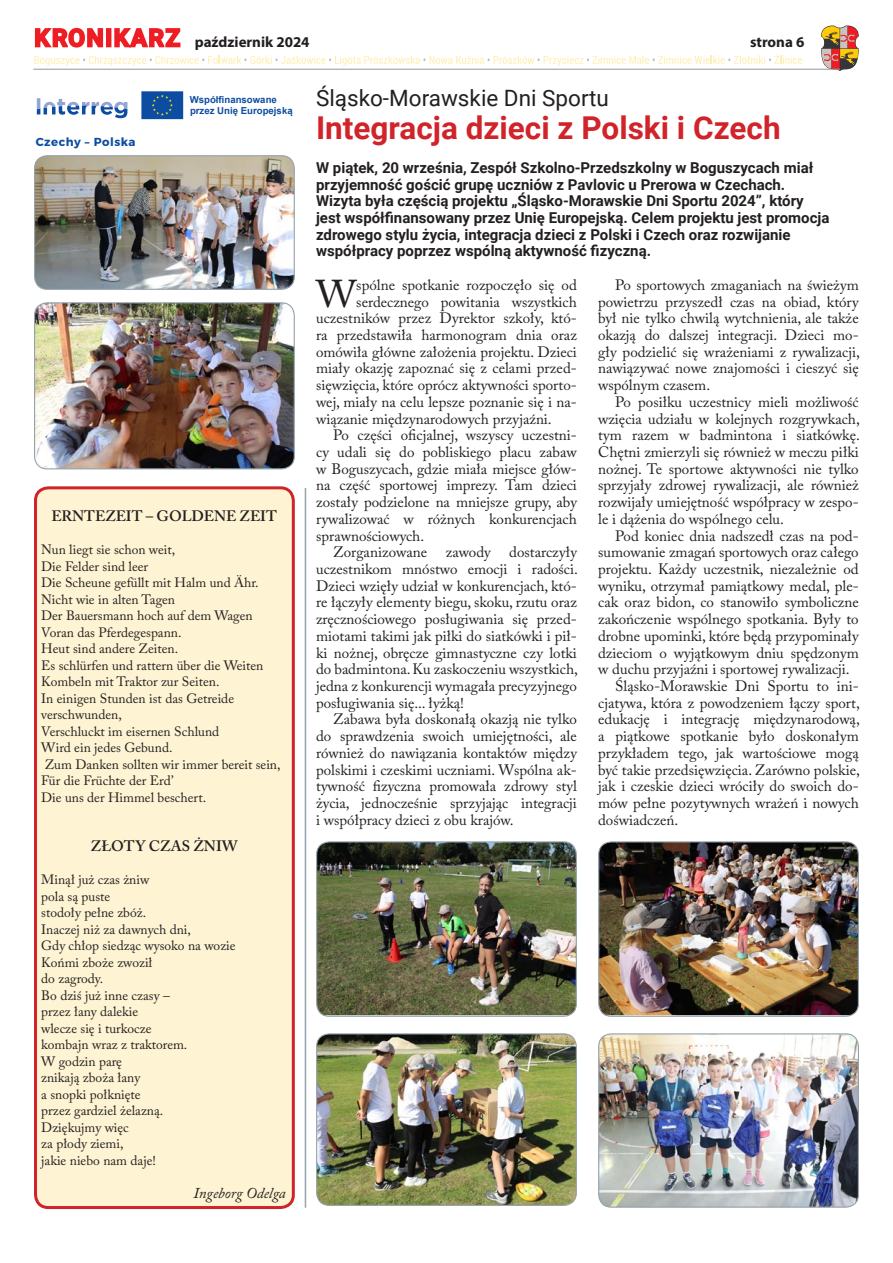
<style>
.page{position:relative;width:893px;height:1263px;background:#fff}
.page>*{position:absolute;margin:0;border:0;box-sizing:border-box;transform-origin:0 0}
.Inicjał{font:38.55px "Adobe Caslon Pro";color:#231f20}
.Tytuł_główny{font:700 31.5px "Roboto";color:#d1232a}
.nadtytuł{font:22.5px "Roboto";color:#231f20}
.Tekst_podstawowy{font:15px/16.6px "Adobe Caslon Pro";color:#231f20;text-align:justify}
.Podtytuł{font:700 15px/16.6px "Roboto";color:#231f20}
.Inicjał-2{font:15px "Adobe Caslon Pro";color:#231f20}
.Śródtytuł{font:600 15px "Adobe Caslon Pro";color:#231f20}
.t1{font:700 15px "Myriad Pro";color:#231f20}
.Tekst_podstawowy-2{font:italic 15px "Adobe Caslon Pro";color:#231f20}
.Tekst_podstawowy-3{font:13.5px "Adobe Caslon Pro";color:#231f20}
.t2{font:700 11.7px "Montserrat";letter-spacing:.045em;color:#0d4da1}
.t3{font:700 9.6px/11.6px "Arial";color:#0d4da1}
</style>
<div class="page">
<svg style="left:821px;top:26px;width:38px;height:44px;background:#bb825b"></svg>
<svg style="left:34px;top:27px;width:768px;height:39px"></svg>
<hr style="left:33px;top:69px;width:807px;height:1px;background:#939598">
<hr style="left:305px;top:488px;width:1px;height:720px;background:#94a2aa">
<div style="left:36px;top:488px;width:257px;height:719px;background:#fef3d2;border-radius:13px"></div>
<div style="left:34px;top:486px;width:261px;height:723px;border:3px solid #d1232a;border-radius:13px"></div>
<svg style="left:37px;top:98px;width:90px;height:20px"></svg>
<svg style="left:141px;top:91px;width:43px;height:29px"></svg>
<img style="left:35px;top:303px;width:259px;height:166px">
<div style="left:34px;top:302px;width:261px;height:167px;border:1px solid #94a2aa;border-radius:13px"></div>
<img style="left:317px;top:842px;width:259px;height:173px">
<div style="left:316px;top:841px;width:261px;height:176px;border:1px solid #94a2aa;border-radius:13px"></div>
<img style="left:35px;top:156px;width:259px;height:133px">
<div style="left:34px;top:155px;width:261px;height:135px;border:1px solid #94a2aa;border-radius:13px"></div>
<img style="left:599px;top:842px;width:259px;height:173px">
<div style="left:598px;top:841px;width:261px;height:176px;border:1px solid #94a2aa;border-radius:13px"></div>
<img style="left:599px;top:1034px;width:259px;height:173px">
<div style="left:598px;top:1033px;width:261px;height:175px;border:1px solid #94a2aa;border-radius:13px"></div>
<img style="left:317px;top:1034px;width:259px;height:171px">
<div style="left:316px;top:1033px;width:261px;height:173px;border:1px solid #94a2aa;border-radius:13px"></div>
<p class="t1" style="left:195px;top:32px;width:116px">październik 2024</p>
<p class="t1" style="left:750px;top:32px;width:56px">strona 6</p>
<p class="t2" style="left:36px;top:134px;width:101px">Czechy – Polska</p>
<p class="t3" style="left:190px;top:94px;width:104px">Współfinansowane przez Unię Europejską</p>
<p class="Śródtytuł" style="left:52px;top:507px;width:227px">ERNTEZEIT – GOLDENE ZEIT</p>
<p class="Tekst_podstawowy-3" style="left:41px;top:542px;width:135px">Nun liegt sie schon weit,</p>
<p class="Tekst_podstawowy-3" style="left:41px;top:558px;width:108px">Die Felder sind leer</p>
<p class="Tekst_podstawowy-3" style="left:41px;top:575px;width:219px">Die Scheune gefüllt mit Halm und Ähr.</p>
<p class="Tekst_podstawowy-3" style="left:41px;top:591px;width:135px">Nicht wie in alten Tagen</p>
<p class="Tekst_podstawowy-3" style="left:41px;top:608px;width:213px">Der Bauersmann hoch auf dem Wagen</p>
<p class="Tekst_podstawowy-3" style="left:41px;top:624px;width:142px">Voran das Pferdegespann.</p>
<p class="Tekst_podstawowy-3" style="left:41px;top:641px;width:138px">Heut sind andere Zeiten.</p>
<p class="Tekst_podstawowy-3" style="left:41px;top:657px;width:224px">Es schlürfen und rattern über die Weiten</p>
<p class="Tekst_podstawowy-3" style="left:41px;top:674px;width:180px">Kombeln mit Traktor zur Seiten.</p>
<p class="Tekst_podstawowy-3" style="left:41px;top:690px;width:194px">In einigen Stunden ist das Getreide</p>
<p class="Tekst_podstawowy-3" style="left:41px;top:707px;width:82px">verschwunden,</p>
<p class="Tekst_podstawowy-3" style="left:41px;top:723px;width:179px">Verschluckt im eisernen Schlund</p>
<p class="Tekst_podstawowy-3" style="left:41px;top:740px;width:133px">Wird ein jedes Gebund.</p>
<p class="Tekst_podstawowy-3" style="left:45px;top:756px;width:237px">Zum Danken sollten wir immer bereit sein,</p>
<p class="Tekst_podstawowy-3" style="left:41px;top:773px;width:134px">Für die Früchte der Erd’</p>
<p class="Tekst_podstawowy-3" style="left:41px;top:789px;width:166px">Die uns der Himmel beschert.</p>
<p class="Śródtytuł" style="left:91px;top:837px;width:148px">ZŁOTY CZAS ŻNIW</p>
<p class="Tekst_podstawowy-3" style="left:41px;top:872px;width:110px">Minął już czas żniw</p>
<p class="Tekst_podstawowy-3" style="left:41px;top:888px;width:70px">pola są puste</p>
<p class="Tekst_podstawowy-3" style="left:41px;top:905px;width:106px">stodoły pełne zbóż.</p>
<p class="Tekst_podstawowy-3" style="left:41px;top:921px;width:151px">Inaczej niż za dawnych dni,</p>
<p class="Tekst_podstawowy-3" style="left:41px;top:938px;width:196px">Gdy chłop siedząc wysoko na wozie</p>
<p class="Tekst_podstawowy-3" style="left:41px;top:954px;width:113px">Końmi zboże zwoził</p>
<p class="Tekst_podstawowy-3" style="left:41px;top:971px;width:63px">do zagrody.</p>
<p class="Tekst_podstawowy-3" style="left:41px;top:987px;width:130px">Bo dziś już inne czasy –</p>
<p class="Tekst_podstawowy-3" style="left:41px;top:1004px;width:99px">przez łany dalekie</p>
<p class="Tekst_podstawowy-3" style="left:41px;top:1020px;width:112px">wlecze się i turkocze</p>
<p class="Tekst_podstawowy-3" style="left:41px;top:1037px;width:148px">kombajn wraz z traktorem.</p>
<p class="Tekst_podstawowy-3" style="left:41px;top:1053px;width:82px">W godzin parę</p>
<p class="Tekst_podstawowy-3" style="left:41px;top:1070px;width:100px">znikają zboża łany</p>
<p class="Tekst_podstawowy-3" style="left:41px;top:1086px;width:101px">a snopki połknięte</p>
<p class="Tekst_podstawowy-3" style="left:41px;top:1103px;width:124px">przez gardziel żelazną.</p>
<p class="Tekst_podstawowy-3" style="left:41px;top:1119px;width:89px">Dziękujmy więc</p>
<p class="Tekst_podstawowy-3" style="left:41px;top:1136px;width:84px">za płody ziemi,</p>
<p class="Tekst_podstawowy-3" style="left:41px;top:1152px;width:116px">jakie niebo nam daje!</p>
<p class="Tekst_podstawowy-2" style="left:193px;top:1184px;width:94px">Ingeborg Odelga</p>
<p class="nadtytuł" style="left:316px;top:82px;width:294px">Śląsko-Morawskie Dni Sportu</p>
<p class="Tytuł_główny" style="left:316px;top:106px;width:466px">Integracja dzieci z Polski i Czech</p>
<p class="Podtytuł" style="left:316px;top:159px;width:515px">W piątek, 20 września, Zespół Szkolno-Przedszkolny w Boguszycach miał przyjemność gościć grupę uczniów z Pavlovic u Prerowa w Czechach.<br>Wizyta była częścią projektu „Śląsko-Morawskie Dni Sportu 2024”, który jest współfinansowany przez Unię Europejską. Celem projektu jest promocja zdrowego stylu życia, integracja dzieci z Polski i Czech oraz rozwijanie współpracy poprzez wspólną aktywność fizyczną.</p>
<p class="Inicjał" style="left:316px;top:271px;width:42px">W</p>
<p class="Inicjał-2" style="left:356px;top:276px;width:222px">spólne spotkanie rozpoczęło się od</p>
<p class="Tekst_podstawowy" style="left:598px;top:276px;width:263px;text-indent:17px">Po sportowych zmaganiach na świeżym powietrzu przyszedł czas na obiad, który był nie tylko chwilą wytchnienia, ale także okazją do dalszej integracji. Dzieci mo&shy;gły podzielić się wrażeniami z rywalizacji, nawiązywać nowe znajomości i cieszyć się wspólnym czasem.</p>
<p class="Tekst_podstawowy" style="left:598px;top:393px;width:263px;text-indent:17px">Po posiłku uczestnicy mieli możliwość wzięcia udziału w kolejnych rozgrywkach, tym razem w badmintona i siatkówkę.<br>Chętni zmierzyli się również w meczu piłki nożnej. Te sportowe aktywności nie tylko sprzyjały zdrowej rywalizacji, ale również rozwijały umiejętność współpracy w zespo&shy;le i dążenia do wspólnego celu.</p>
<p class="Tekst_podstawowy" style="left:598px;top:527px;width:262px;text-indent:17px">Pod koniec dnia nadszedł czas na pod&shy;sumowanie zmagań sportowych oraz całego projektu. Każdy uczestnik, niezależnie od wyniku, otrzymał pamiątkowy medal, ple&shy;cak oraz bidon, co stanowiło symboliczne zakończenie wspólnego spotkania. Były to drobne upominki, które będą przypominały dzieciom o wyjątkowym dniu spędzonym w duchu przyjaźni i sportowej rywalizacji.</p>
<p class="Tekst_podstawowy" style="left:598px;top:677px;width:263px;text-indent:17px">Śląsko-Morawskie Dni Sportu to ini&shy;cjatywa, która z powodzeniem łączy sport, edukację i integrację międzynarodową, a piątkowe spotkanie było doskonałym przykładem tego, jak wartościowe mogą być takie przedsięwzięcia. Zarówno polskie, jak i czeskie dzieci wróciły do swoich do&shy;mów pełne pozytywnych wrażeń i nowych doświadczeń.</p>
<p class="Inicjał-2" style="left:356px;top:293px;width:222px">serdecznego powitania wszystkich</p>
<p class="Inicjał-2" style="left:316px;top:309px;width:262px">uczestników przez Dyrektor szkoły, któ-</p>
<p class="Inicjał-2" style="left:316px;top:326px;width:262px">ra przedstawiła harmonogram dnia oraz</p>
<p class="Inicjał-2" style="left:316px;top:343px;width:262px">omówiła główne założenia projektu. Dzieci</p>
<p class="Inicjał-2" style="left:316px;top:359px;width:262px">miały okazję zapoznać się z celami przed-</p>
<p class="Inicjał-2" style="left:316px;top:376px;width:262px">sięwzięcia, które oprócz aktywności sporto-</p>
<p class="Inicjał-2" style="left:316px;top:393px;width:262px">wej, miały na celu lepsze poznanie się i na-</p>
<p class="Inicjał-2" style="left:316px;top:410px;width:237px">wiązanie międzynarodowych przyjaźni.</p>
<p class="Tekst_podstawowy" style="left:316px;top:427px;width:262px;text-indent:17px">Po części oficjalnej, wszyscy uczestni&shy;cy udali się do pobliskiego placu zabaw w Boguszycach, gdzie miała miejsce głów&shy;na część sportowej imprezy. Tam dzieci zostały podzielone na mniejsze grupy, aby rywalizować w różnych konkurencjach sprawnościowych.</p>
<p class="Tekst_podstawowy" style="left:316px;top:544px;width:263px;text-indent:17px">Zorganizowane zawody dostarczyły uczestnikom mnóstwo emocji i radości.<br>Dzieci wzięły udział w konkurencjach, któ&shy;re łączyły elementy biegu, skoku, rzutu oraz zręcznościowego posługiwania się przed&shy;miotami takimi jak piłki do siatkówki i pił&shy;ki nożnej, obręcze gimnastyczne czy lotki do badmintona. Ku zaskoczeniu wszystkich, jedna z konkurencji wymagała precyzyjnego posługiwania się... łyżką!</p>
<p class="Tekst_podstawowy" style="left:316px;top:711px;width:262px;text-indent:17px">Zabawa była doskonałą okazją nie tylko do sprawdzenia swoich umiejętności, ale również do nawiązania kontaktów między polskimi i czeskimi uczniami. Wspólna ak&shy;tywność fizyczna promowała zdrowy styl życia, jednocześnie sprzyjając integracji i współpracy dzieci z obu krajów.</p>
</div>
